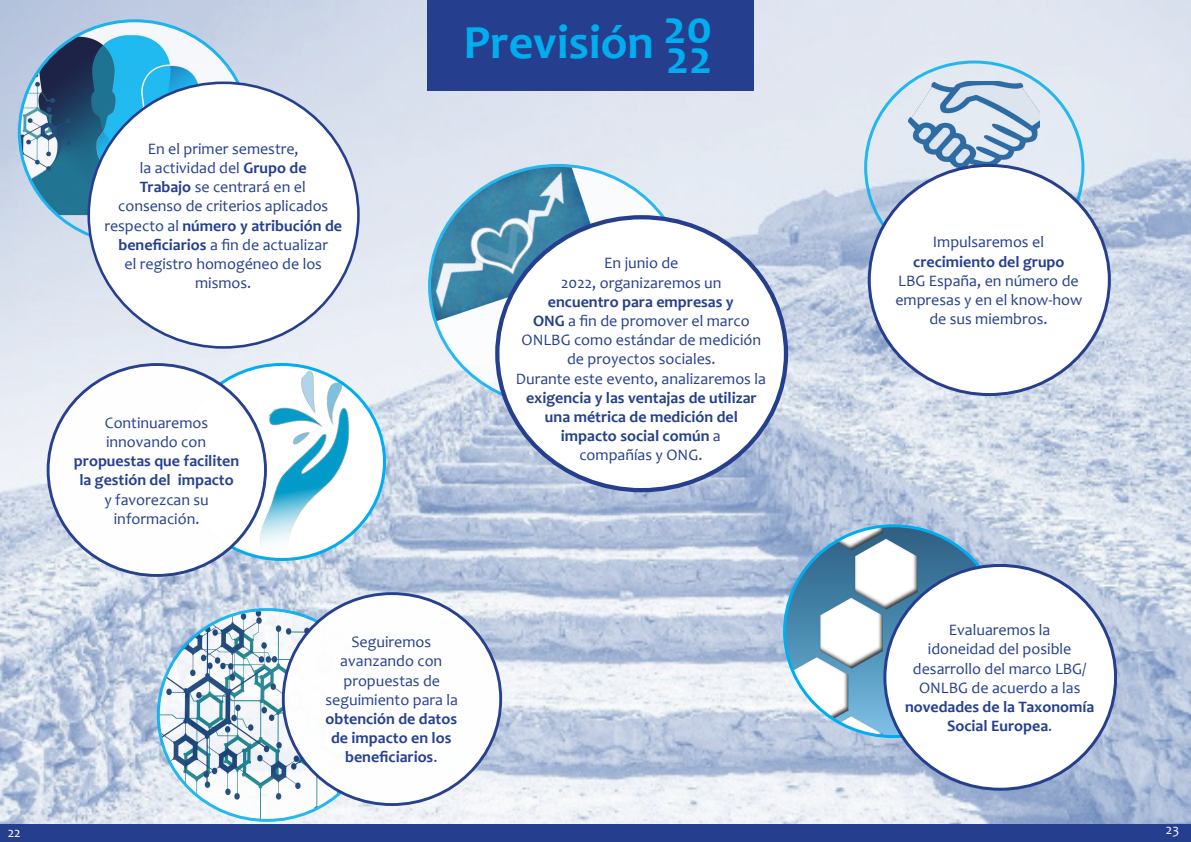
<style>
.page{position:relative;width:1191px;height:842px;background:#fff}
.page>*{position:absolute;margin:0;border:0;box-sizing:border-box;transform-origin:0 0}
.t1{font:700 48px "Candara";color:#00aeef}
.t2{font:16px/19.2px "Candara";color:#253f8e;text-align:center}
.t3{font:700 16px/19.2px "Candara";color:#253f8e;text-align:center}
.t4{font:14px "Candara";color:#fff}
.s1{font-weight:700}
.s2{font-weight:400}
</style>
<div class="page">
<img style="left:0;top:0;width:1191px;height:824px">
<div style="left:0;top:824px;width:1191px;height:18px;background:#253f8e"></div>
<img style="left:200px;top:368px;width:183px;height:191px">
<div style="left:429px;top:165px;width:257px;height:241px;background:#fff;border-radius:50%"></div>
<img style="left:429px;top:165px;width:175px;height:156px">
<img style="left:158px;top:609px;width:217px;height:211px">
<img style="left:19px;top:21px;width:231px;height:194px">
<img style="left:784px;top:526px;width:207px;height:211px">
<img style="left:908px;top:81px;width:132px;height:87px">
<div style="left:427px;top:0;width:326px;height:90px;background:#253f8e"></div>
<div style="left:89px;top:83px;width:269px;height:264px;background:#fff;border-radius:50%"></div>
<div style="left:283px;top:594px;width:218px;height:210px;background:#fff;border-radius:50%"></div>
<div style="left:48px;top:364px;width:217px;height:211px;background:#fff;border-radius:50%"></div>
<div style="left:497px;top:217px;width:289px;height:273px;background:#fff;border-radius:50%"></div>
<div style="left:869px;top:165px;width:240px;height:230px;background:#fff;border-radius:50%"></div>
<div style="left:885px;top:565px;width:230px;height:224px;background:#fff;border-radius:50%"></div>
<p class="t4" style="left:8px;top:824px;width:14px">22</p>
<p class="t2" style="left:104px;top:139px;width:239px">En el primer semestre,<br>la actividad del <span class="s1">Grupo de<br>Trabajo</span> se centrará en el<br>consenso de criterios aplicados respecto al <span class="s1">número y atribución de beneficiarios</span> a fin de actualizar<br>el registro homogéneo de los mismos.</p>
<p class="t2" style="left:105px;top:413px;width:105px;text-align:left">Continuaremos innovando con</p>
<p class="t3" style="left:74px;top:451px;width:167px">propuestas que faciliten la gestión del impacto</p>
<p class="t2" style="left:104px;top:490px;width:106px">y favorezcan su información.</p>
<p class="t1" style="left:463px;top:12px;width:192px">Previsión</p>
<p class="t1" style="left:663px;top:-3px;width:50px">20</p>
<p class="t1" style="left:666px;top:27px;width:47px">22</p>
<p class="t2" style="left:521px;top:253px;width:241px">En junio de<br>2022, organizaremos un<br><span class="s1">encuentro para empresas y<br>ONG</span> a fin de promover el marco<br>ONLBG como estándar de medición de proyectos sociales.</p>
<p class="t3" style="left:516px;top:369px;width:252px"><span class="s2">Durante este evento, analizaremos la </span>exigencia y las ventajas de utilizar una métrica de medición del impacto social común <span class="s2">a<br>compañías y ONG.</span></p>
<p class="t2" style="left:325px;top:632px;width:134px">Seguiremos avanzando con propuestas de seguimiento para la</p>
<p class="t3" style="left:325px;top:709px;width:133px">obtención de datos de impacto en los beneficiarios<span class="s2">.</span></p>
<p class="t2" style="left:895px;top:232px;width:189px">Impulsaremos el <span class="s1">crecimiento del grupo<br></span>LBG España, en número de empresas y en el know-how de sus miembros.</p>
<p class="t2" style="left:905px;top:620px;width:191px">Evaluaremos la<br>idoneidad del posible desarrollo del marco LBG/<br>ONLBG de acuerdo a las <span class="s1">novedades de la Taxonomía<br>Social Europea</span>.</p>
<p class="t4" style="left:1165px;top:821px;width:15px">23</p>
</div>
